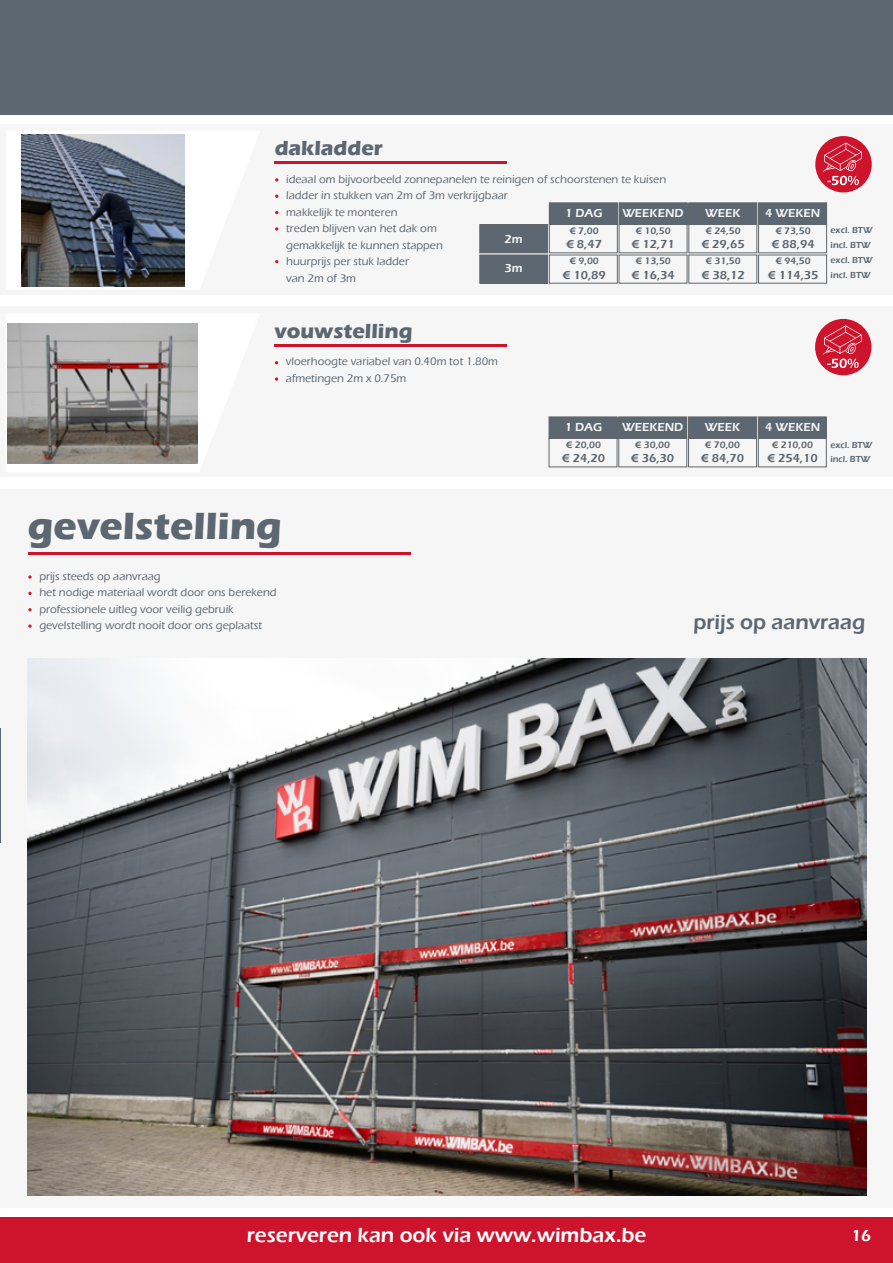
<style>
.page{position:relative;width:893px;height:1263px;background:#fff}
.page>*{position:absolute;margin:0;border:0;box-sizing:border-box;transform-origin:0 0}
.t1{font:700 39px "Eras ITC";color:#5c6771}
.t2{font:600 21px "Eras ITC";color:#fff}
.t3{font:700 21px "Eras ITC";color:#5c6771}
.t4{font:600 21px "Eras ITC";color:#5c6771}
.t5{font:600 16.5px "Eras ITC";color:#fff}
.t6{font:600 12px "Eras ITC";color:#5c6771}
.t7{font:600 12px "Eras ITC";color:#f6f6f6}
.t8{font:500 11.4px/16.5px "Eras ITC";color:#5c6771}
.t9{font:600 9.75px "Eras ITC";color:#5c6771}
.t10{font:600 9px/14.4px "Eras ITC";color:#5c6771}
</style>
<div class="page">
<div style="left:0;top:307px;width:893px;height:170px;background:#f6f6f6"></div>
<svg style="left:275px;top:377px;width:3px;height:4px"></svg>
<hr style="left:274px;top:344px;width:233px;height:2px;background:#ce132d">
<img style="left:8px;top:323px;width:190px;height:141px">
<div style="left:549px;top:417px;width:68px;height:21px;background:#5c6771"></div>
<div style="left:549px;top:438px;width:68px;height:29px;border:1px solid #63676b"></div>
<div style="left:619px;top:417px;width:68px;height:21px;background:#5c6771"></div>
<div style="left:619px;top:438px;width:68px;height:29px;border:1px solid #63676b"></div>
<div style="left:688px;top:417px;width:69px;height:21px;background:#5c6771"></div>
<div style="left:688px;top:438px;width:69px;height:29px;border:1px solid #63676b"></div>
<div style="left:758px;top:417px;width:68px;height:21px;background:#5c6771"></div>
<div style="left:758px;top:438px;width:68px;height:29px;border:1px solid #63676b"></div>
<div style="left:815px;top:319px;width:56px;height:56px;background:#ce132d;border-radius:50%"></div>
<svg style="left:823px;top:325px;width:39px;height:43px"></svg>
<div style="left:0;top:124px;width:893px;height:170px;background:#f6f6f6"></div>
<svg style="left:275px;top:227px;width:3px;height:4px"></svg>
<hr style="left:275px;top:161px;width:232px;height:2px;background:#ce132d">
<img style="left:21px;top:135px;width:164px;height:151px">
<div style="left:758px;top:255px;width:69px;height:28px;border:1px solid #63676b"></div>
<div style="left:480px;top:225px;width:68px;height:28px;background:#5c6771"></div>
<div style="left:480px;top:224px;width:68px;height:29px;border:1px solid #63676b"></div>
<div style="left:480px;top:255px;width:68px;height:28px;background:#5c6771"></div>
<div style="left:549px;top:203px;width:68px;height:21px;background:#5c6771"></div>
<div style="left:549px;top:224px;width:68px;height:29px;border:1px solid #63676b"></div>
<div style="left:619px;top:203px;width:68px;height:21px;background:#5c6771"></div>
<div style="left:619px;top:224px;width:68px;height:29px;border:1px solid #63676b"></div>
<div style="left:689px;top:203px;width:68px;height:21px;background:#5c6771"></div>
<div style="left:689px;top:224px;width:68px;height:29px;border:1px solid #63676b"></div>
<div style="left:759px;top:203px;width:68px;height:21px;background:#5c6771"></div>
<div style="left:758px;top:224px;width:69px;height:29px;border:1px solid #63676b"></div>
<div style="left:815px;top:136px;width:57px;height:56px;background:#ce132d;border-radius:50%"></div>
<svg style="left:823px;top:143px;width:39px;height:42px"></svg>
<div style="left:0;top:0;width:893px;height:114px;background:#5c6771"></div>
<div style="left:0;top:490px;width:893px;height:718px;background:#f6f6f6"></div>
<svg style="left:28px;top:575px;width:4px;height:4px"></svg>
<svg style="left:28px;top:592px;width:4px;height:3px"></svg>
<svg style="left:28px;top:608px;width:4px;height:3px"></svg>
<svg style="left:28px;top:624px;width:4px;height:4px"></svg>
<hr style="left:28px;top:552px;width:383px;height:2px;background:#ce132d">
<img style="left:28px;top:659px;width:838px;height:536px">
<hr style="left:0;top:728px;width:1px;height:114px;background:#5c6771">
<div style="left:0;top:1217px;width:893px;height:46px;background:#ce132d"></div>
<h2 class="t3" style="left:275px;top:136px;width:110px">dakladder</h2>
<p class="t8" style="left:286px;top:171px;width:381px">ideaal om bijvoorbeeld zonnepanelen te reinigen of schoorstenen te kuisen ladder in stukken van 2m of 3m verkrijgbaar<br>makkelijk te monteren<br>treden blijven van het dak om<br>gemakkelijk te kunnen stappen<br>huurprijs per stuk ladder<br>van 2m of 3m</p>
<p class="t7" style="left:565px;top:206px;width:39px">1 DAG</p>
<p class="t7" style="left:622px;top:206px;width:63px">WEEKEND</p>
<p class="t7" style="left:705px;top:206px;width:37px">WEEK</p>
<p class="t7" style="left:765px;top:206px;width:57px">4 WEKEN</p>
<p class="t9" style="left:570px;top:225px;width:30px">€ 7,00</p>
<p class="t6" style="left:566px;top:238px;width:37px">€ 8,47</p>
<p class="t9" style="left:636px;top:225px;width:36px">€ 10,50</p>
<p class="t6" style="left:632px;top:238px;width:44px">€ 12,71</p>
<p class="t9" style="left:706px;top:225px;width:36px">€ 24,50</p>
<p class="t6" style="left:702px;top:238px;width:44px">€ 29,65</p>
<p class="t9" style="left:776px;top:225px;width:36px">€ 73,50</p>
<p class="t6" style="left:772px;top:238px;width:44px">€ 88,94</p>
<p class="t7" style="left:505px;top:232px;width:20px">2m</p>
<p class="t7" style="left:505px;top:261px;width:20px">3m</p>
<p class="t9" style="left:570px;top:255px;width:30px">€ 9,00</p>
<p class="t6" style="left:563px;top:268px;width:44px">€ 10,89</p>
<p class="t9" style="left:636px;top:255px;width:36px">€ 13,50</p>
<p class="t6" style="left:632px;top:268px;width:44px">€ 16,34</p>
<p class="t9" style="left:706px;top:255px;width:36px">€ 31,50</p>
<p class="t6" style="left:702px;top:268px;width:44px">€ 38,12</p>
<p class="t9" style="left:776px;top:255px;width:36px">€ 94,50</p>
<p class="t6" style="left:768px;top:268px;width:52px">€ 114,35</p>
<p class="t10" style="left:831px;top:223px;width:43px">excl. BTW incl. BTW</p>
<p class="t10" style="left:831px;top:253px;width:43px">excl. BTW incl. BTW</p>
<h2 class="t3" style="left:274px;top:319px;width:140px">vouwstelling</h2>
<p class="t8" style="left:286px;top:353px;width:214px">vloerhoogte variabel van 0.40m tot 1.80m afmetingen 2m x 0.75m</p>
<p class="t7" style="left:565px;top:420px;width:39px">1 DAG</p>
<p class="t7" style="left:622px;top:420px;width:63px">WEEKEND</p>
<p class="t7" style="left:705px;top:420px;width:37px">WEEK</p>
<p class="t7" style="left:765px;top:420px;width:57px">4 WEKEN</p>
<p class="t9" style="left:566px;top:439px;width:36px">€ 20,00</p>
<p class="t6" style="left:562px;top:452px;width:44px">€ 24,20</p>
<p class="t9" style="left:635px;top:439px;width:36px">€ 30,00</p>
<p class="t6" style="left:631px;top:452px;width:44px">€ 36,30</p>
<p class="t9" style="left:705px;top:439px;width:36px">€ 70,00</p>
<p class="t6" style="left:701px;top:452px;width:44px">€ 84,70</p>
<p class="t9" style="left:772px;top:439px;width:42px">€ 210,00</p>
<p class="t6" style="left:767px;top:452px;width:52px">€ 254,10</p>
<p class="t10" style="left:830px;top:437px;width:43px">excl. BTW incl. BTW</p>
<h1 class="t1" style="left:28px;top:504px;width:256px">gevelstelling</h1>
<p class="t8" style="left:39px;top:568px;width:239px">prijs steeds op aanvraag<br>het nodige materiaal wordt door ons berekend professionele uitleg voor veilig gebruik gevelstelling wordt nooit door ons geplaatst</p>
<h2 class="t4" style="left:693px;top:610px;width:173px">prijs op aanvraag</h2>
<h2 class="t2" style="left:247px;top:1223px;width:401px">reserveren kan ook via www.wimbax.be</h2>
<h3 class="t5" style="left:851px;top:1226px;width:22px">16</h3>
</div>
